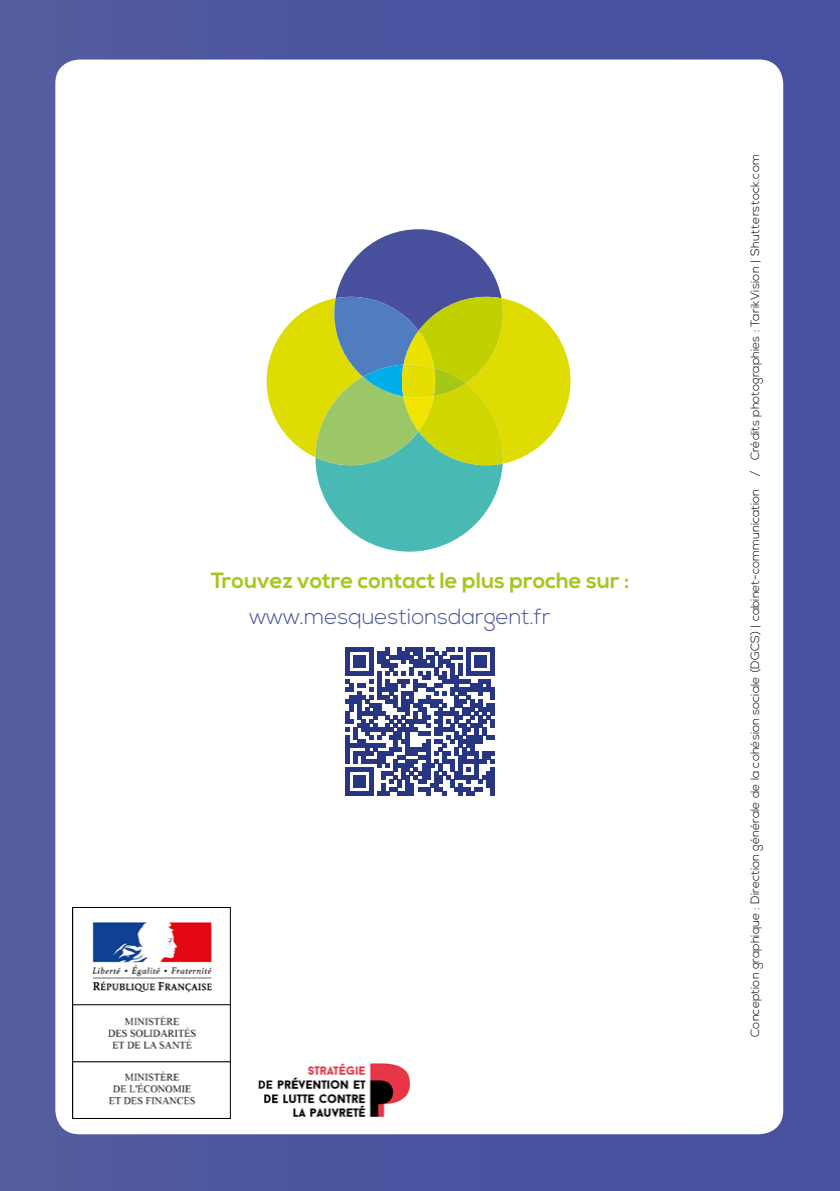
<style>
.page{position:relative;width:840px;height:1191px;background:#fff}
.page>*{position:absolute;margin:0;border:0;box-sizing:border-box;transform-origin:0 0}
.t1{font:700 22px "Nexa";color:#a4c71c}
.t2{font:300 22px "Nexa";color:#47519f}
.t3{font:300 12px "Nexa";color:#000}
</style>
<div class="page">
<div style="left:0;top:0;width:839px;height:1191px;background:linear-gradient(to right,#525b9f,#4751a1)"></div>
<div style="left:55px;top:60px;width:727px;height:1074px;background:#fff;border-radius:24px"></div>
<svg style="left:346px;top:647px;width:148px;height:148px"></svg>
<hr style="left:490px;top:767px;width:4px;height:28px;background:#283583">
<svg style="left:266px;top:230px;width:304px;height:321px"></svg>
<img style="left:74px;top:922px;width:155px;height:183px">
<div style="left:72px;top:907px;width:159px;height:212px;border:1px solid #000"></div>
<img style="left:258px;top:1063px;width:153px;height:54px">
<p class="t1" style="left:210px;top:568px;width:420px">Trouvez votre contact le plus proche sur :</p>
<p class="t2" style="left:249px;top:604px;width:302px">www.mesquestionsdargent.fr</p>
<p class="t3" style="left:747px;top:1037px;width:884px;rotate:-90deg">Conception graphique : Direction générale de la cohésion sociale (DGCS) | cabinet-communication / Crédits photographies : TarikVision | Shutterstock.com</p>
</div>
